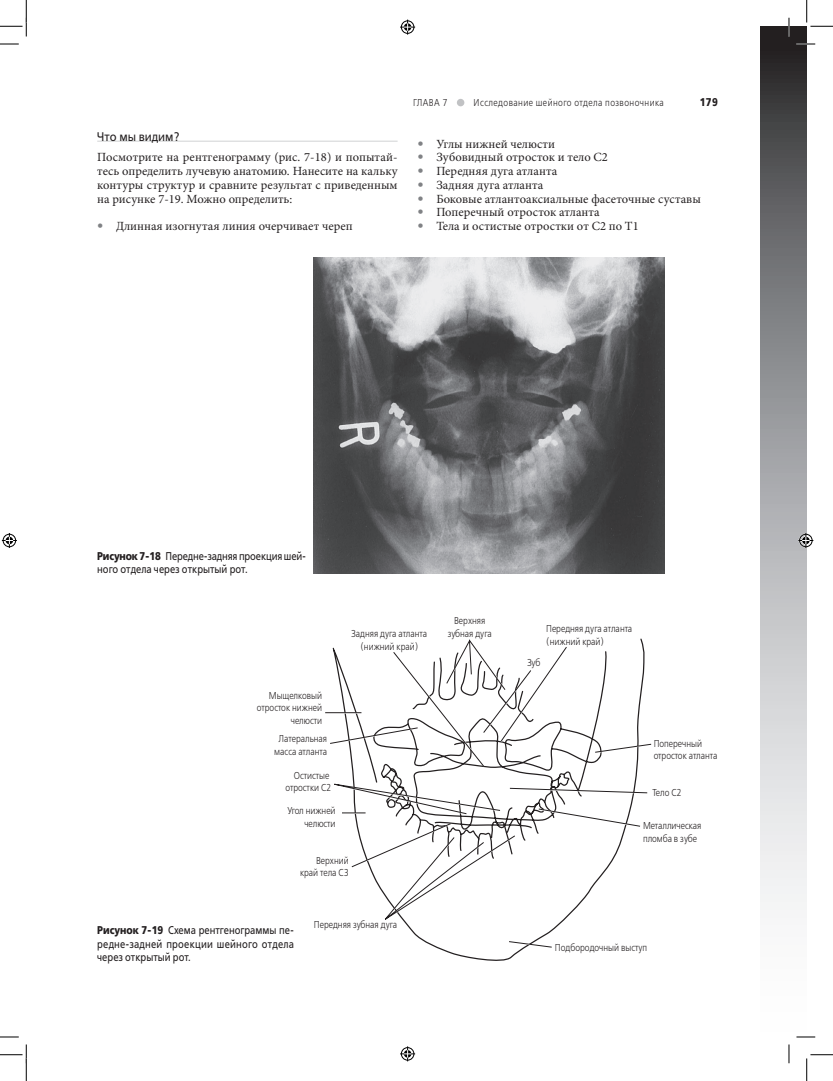
<style>
.page{position:relative;width:833px;height:1081px;background:#fff}
.page>*{position:absolute;margin:0;border:0;box-sizing:border-box;transform-origin:0 0}
.t1{font:12.5px/13.8px "Minion Pro";color:#231f20;text-align:justify}
.t2{font:12.5px "Free Set";color:#231f20;scale:.9 1}
.t3{font:11.25px/13.5px "Free Set";color:#231f20;text-align:justify;scale:.84 1}
.t4{font:700 11.25px "Free Set";color:#231f20;scale:.84 1}
.t5{font:10px/12.5px "Free Set Light C";color:#231f20;text-align:right;scale:.84 1}
.t6{font:300 10px "Free Set";letter-spacing:.05em;color:#231f20;scale:.84 1}
.s1{font-family:"Free Set";font-weight:700;color:#808285}
.s2{font-weight:700}
</style>
<div class="page">
<div style="left:456px;top:99px;width:8px;height:7px;background:#c1c2c4;border-radius:50%"></div>
<svg style="left:760px;top:26px;width:46px;height:1028px"></svg>
<img style="left:313px;top:258px;width:351px;height:315px">
<svg style="left:325px;top:638px;width:326px;height:309px"></svg>
<hr style="left:97px;top:141px;width:300px;height:1px;background:#d1d2d4">
<svg style="left:0;top:43px;width:19px;height:2px"></svg>
<svg style="left:796px;top:43px;width:18px;height:2px"></svg>
<svg style="left:0;top:1036px;width:19px;height:1px"></svg>
<svg style="left:796px;top:1035px;width:18px;height:2px"></svg>
<svg style="left:787px;top:18px;width:2px;height:18px"></svg>
<svg style="left:787px;top:1044px;width:2px;height:18px"></svg>
<svg style="left:0;top:0;width:27px;height:36px"></svg>
<svg style="left:0;top:1044px;width:27px;height:36px"></svg>
<svg style="left:806px;top:0;width:26px;height:27px"></svg>
<svg style="left:806px;top:1054px;width:26px;height:26px"></svg>
<svg style="left:400px;top:20px;width:15px;height:15px"></svg>
<svg style="left:400px;top:1046px;width:15px;height:14px"></svg>
<svg style="left:2px;top:533px;width:15px;height:15px"></svg>
<svg style="left:797px;top:533px;width:15px;height:15px"></svg>
<p class="t2" style="left:97px;top:128px;width:93px">Что мы видим?</p>
<p class="t1" style="left:97px;top:150px;width:302px">Посмотрите на рентгенограмму (рис. 7‑18) и попытай‑ тесь определить лучевую анатомию. Нанесите на кальку контуры структур и сравните результат с приведенным на рисунке 7‑19. Можно определить:</p>
<p class="t1" style="left:97px;top:219px;width:257px"><span class="s1">•</span> Длинная изогнутая линия очерчивает череп</p>
<p class="t6" style="left:413px;top:97px;width:43px">ГЛАВА 7</p>
<p class="t6" style="left:473px;top:97px;width:228px">Исследование шейного отдела позвоночника</p>
<p class="t4" style="left:699px;top:95px;width:23px">179</p>
<p class="t1" style="left:417px;top:137px;width:139px"><span class="s1">•</span> Углы нижней челюсти</p>
<p class="t1" style="left:417px;top:150px;width:192px"><span class="s1">•</span> Зубовидный отросток и тело С2</p>
<p class="t1" style="left:417px;top:164px;width:141px"><span class="s1">•</span> Передняя дуга атланта</p>
<p class="t1" style="left:417px;top:178px;width:127px"><span class="s1">•</span> Задняя дуга атланта</p>
<p class="t1" style="left:417px;top:192px;width:284px"><span class="s1">•</span> Боковые атлантоаксиальные фасеточные суставы</p>
<p class="t1" style="left:417px;top:205px;width:183px"><span class="s1">•</span> Поперечный отросток атланта</p>
<p class="t1" style="left:417px;top:219px;width:222px"><span class="s1">•</span> Тела и остистые отростки от С2 по Т1</p>
<p class="t3" style="left:97px;top:548px;width:250px"><span class="s2">Рисунок 7‑18</span> Передне-задняя проекция шей‑ ного отдела через открытый рот.</p>
<p class="t5" style="left:257px;top:689px;width:79px">Мыщелковый отросток нижней челюсти</p>
<p class="t5" style="left:274px;top:732px;width:64px;text-align:center">Латеральная масса атланта</p>
<p class="t5" style="left:285px;top:769px;width:56px">Остистые отростки С2</p>
<p class="t5" style="left:287px;top:804px;width:59px">Угол нижней челюсти</p>
<p class="t5" style="left:351px;top:627px;width:91px;text-align:center">Задняя дуга атланта (нижний край)</p>
<p class="t5" style="left:300px;top:854px;width:60px">Верхний край тела С3</p>
<p class="t3" style="left:97px;top:922px;width:236px"><span class="s2">Рисунок 7‑19</span> Схема рентгенограммы пе‑ редне-задней проекции шейного отдела через открытый рот.</p>
<p class="t5" style="left:314px;top:918px;width:100px">Передняя зубная дуга</p>
<p class="t5" style="left:447px;top:614px;width:54px;text-align:center">Верхняя зубная дуга</p>
<p class="t5" style="left:546px;top:622px;width:104px;text-align:left">Передняя дуга атланта (нижний край)</p>
<p class="t5" style="left:527px;top:656px;width:17px">Зуб</p>
<p class="t5" style="left:653px;top:737px;width:77px;text-align:left">Поперечный отросток атланта</p>
<p class="t5" style="left:652px;top:786px;width:36px">Тело С2</p>
<p class="t5" style="left:642px;top:819px;width:71px;text-align:left">Металлическая пломба в зубе</p>
<p class="t5" style="left:554px;top:941px;width:111px">Подбородочный выступ</p>
</div>
